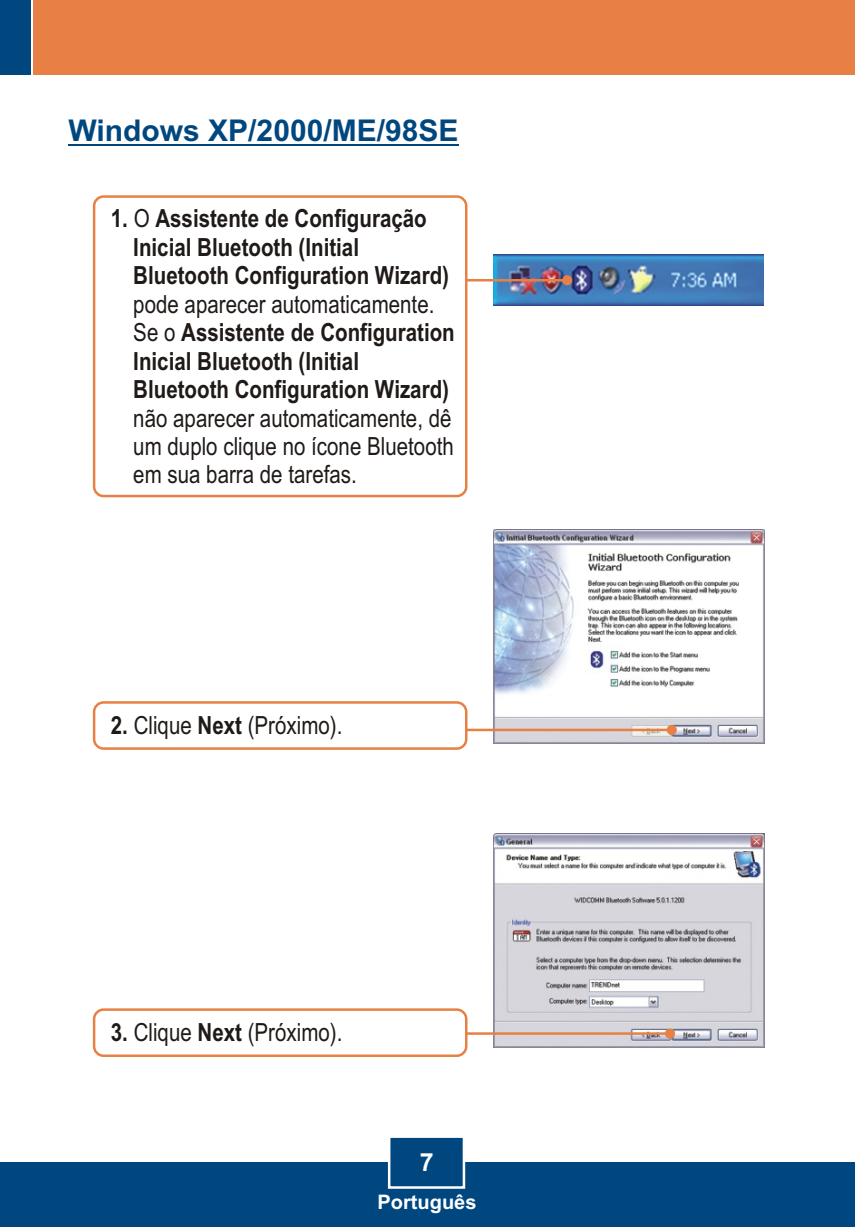
<style>
.page{position:relative;width:855px;height:1227px;background:#fff}
.page>*{position:absolute;margin:0;border:0;box-sizing:border-box;transform-origin:0 0}
.t1{font:700 30px "Arial";color:#004780}
.t2{font:700 25px/28.5px "Arial Narrow";color:#1f1a17}
.t3{font:25px/28.2px "Arial Narrow";color:#1f1a17;text-align:justify}
.t4{font:700 25px "Arial";color:#fff}
.t5{font:700 20px "Arial";color:#fff}
.s1{font-weight:400}
.s2{font-weight:700}
</style>
<div class="page">
<img style="left:493px;top:833px;width:270px;height:214px">
<img style="left:493px;top:529px;width:270px;height:214px">
<svg style="left:467px;top:725px;width:209px;height:10px;background:#dfc2b5"></svg>
<svg style="left:467px;top:1028px;width:207px;height:10px;background:#dbbeb2"></svg>
<div style="left:93px;top:701px;width:374px;height:49px;background:#fff;border:3px solid #e88045;border-radius:9px"></div>
<div style="left:93px;top:1008px;width:374px;height:49px;background:#fff;border:3px solid #e88045;border-radius:9px"></div>
<div style="left:0;top:1162px;width:854px;height:65px;background:#004780"></div>
<div style="left:33px;top:0;width:821px;height:75px;background:#e88045"></div>
<div style="left:0;top:0;width:30px;height:75px;background:#004780"></div>
<svg style="left:387px;top:1137px;width:79px;height:52px"></svg>
<img style="left:493px;top:255px;width:270px;height:50px">
<svg style="left:467px;top:275px;width:105px;height:10px"></svg>
<div style="left:93px;top:195px;width:374px;height:302px;background:#fff;border:3px solid #e88045;border-radius:9px"></div>
<hr style="left:68px;top:144px;width:390px;height:1px;background:#004780">
<p class="t1" style="left:68px;top:119px;width:391px">Windows XP/2000/ME/98SE</p>
<p class="t2" style="left:133px;top:207px;width:317px;text-indent:-22px">1. <span class="s1">O</span> Assistente de Configuração<br>Inicial Bluetooth (Initial<br>Bluetooth Configuration Wizard)</p>
<p class="t2" style="left:133px;top:292px;width:323px"><span class="s1">pode aparecer automaticamente.<br>Se o</span> Assistente de Configuration<br>Inicial Bluetooth (Initial<br>Bluetooth Configuration Wizard)</p>
<p class="t3" style="left:133px;top:406px;width:322px">não aparecer automaticamente, dê um duplo clique no ícone Bluetooth em sua barra de tarefas.</p>
<p class="t3" style="left:111px;top:713px;width:233px"><span class="s2">2.</span> Clique <span class="s2">Next</span> (Próximo).</p>
<p class="t3" style="left:111px;top:1020px;width:233px"><span class="s2">3.</span> Clique <span class="s2">Next</span> (Próximo).</p>
<p class="t4" style="left:420px;top:1152px;width:15px">7</p>
<p class="t5" style="left:377px;top:1194px;width:100px">Português</p>
</div>
